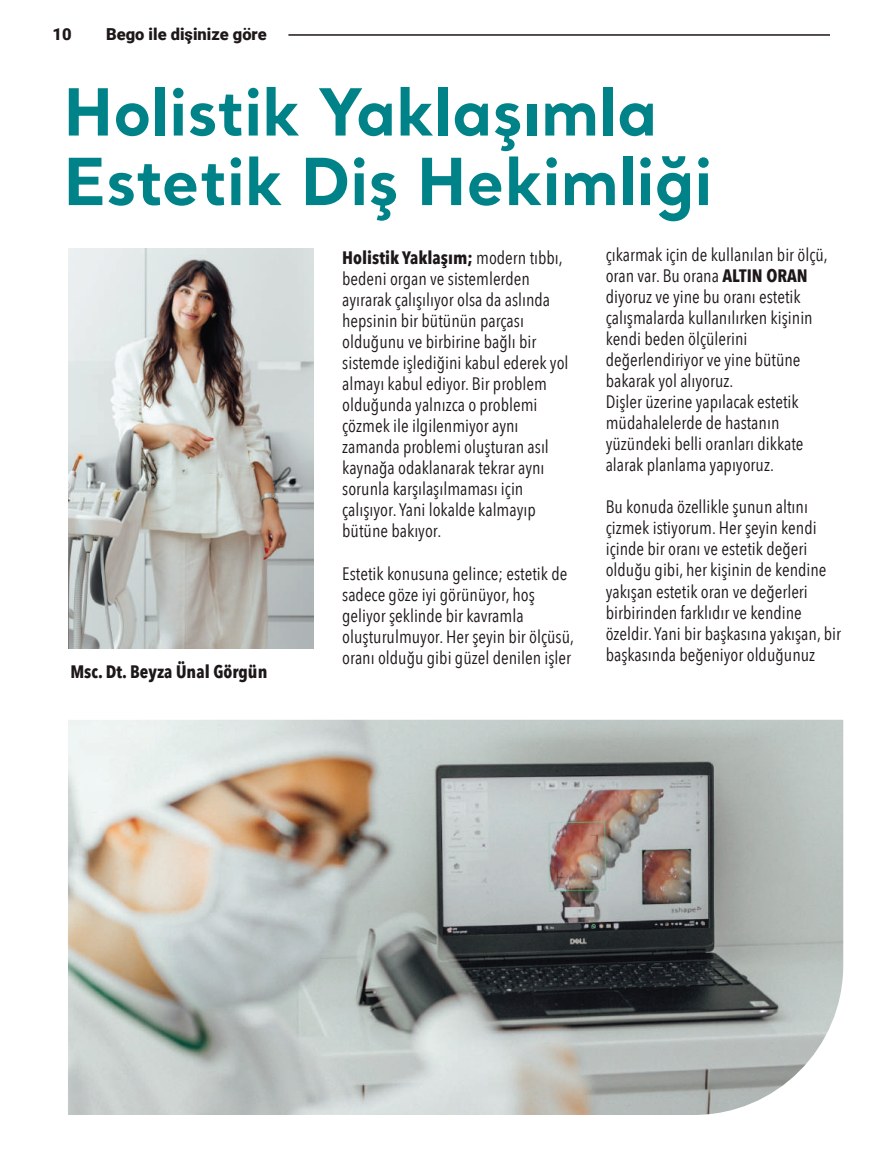
<style>
.page{position:relative;width:893px;height:1170px;background:#fff}
.page>*{position:absolute;margin:0;border:0;box-sizing:border-box;transform-origin:0 0}
.t1{font:700 64.35px/69.4px "Santral";color:#008388}
.t2{font:18px/21px "Avenir Next Condensed";color:#1d1718}
.t3{font:700 18px "Avenir Next Condensed";color:#1d1718}
.t4{font:900 16.5px "Roboto";color:#1d1718}
.s1{font-weight:700}
</style>
<div class="page">
<hr style="left:288px;top:34px;width:542px;height:2px;background:#1d1718">
<img style="left:69px;top:249px;width:244px;height:399px">
<img style="left:68px;top:719px;width:775px;height:395px">
<p class="t4" style="left:53px;top:22px;width:21px">10</p>
<p class="t4" style="left:106px;top:22px;width:162px">Bego ile dişinize göre</p>
<h1 class="t1" style="left:63px;top:75px;width:650px">Holistik Yaklaşımla<br>Estetik Diş Hekimliği</h1>
<p class="t2" style="left:342px;top:246px;width:228px"><span class="s1">Holistik Yaklaşım;</span> modern tıbbı, bedeni organ ve sistemlerden ayırarak çalışılıyor olsa da aslında hepsinin bir bütünün parçası olduğunu ve birbirine bağlı bir sistemde işlediğini kabul ederek yol almayı kabul ediyor. Bir problem olduğunda yalnızca o problemi çözmek ile ilgilenmiyor aynı zamanda problemi oluşturan asıl kaynağa odaklanarak tekrar aynı sorunla karşılaşılmaması için çalışıyor. Yani lokalde kalmayıp bütüne bakıyor.</p>
<p class="t2" style="left:342px;top:562px;width:233px">Estetik konusuna gelince; estetik de sadece göze iyi görünüyor, hoş geliyor şeklinde bir kavramla oluşturulmuyor. Her şeyin bir ölçüsü, oranı olduğu gibi güzel denilen işler</p>
<p class="t2" style="left:606px;top:243px;width:224px">çıkarmak için de kullanılan bir ölçü, oran var. Bu orana <span class="s1">ALTIN ORAN </span>diyoruz ve yine bu oranı estetik çalışmalarda kullanılırken kişinin kendi beden ölçülerini değerlendiriyor ve yine bütüne bakarak yol alıyoruz.<br>Dişler üzerine yapılacak estetik müdahalelerde de hastanın yüzündeki belli oranları dikkate alarak planlama yapıyoruz.</p>
<p class="t2" style="left:606px;top:495px;width:237px">Bu konuda özellikle şunun altını çizmek istiyorum. Her şeyin kendi içinde bir oranı ve estetik değeri olduğu gibi, her kişinin de kendine yakışan estetik oran ve değerleri birbirinden farklıdır ve kendine özeldir. Yani bir başkasına yakışan, bir başkasında beğeniyor olduğunuz</p>
<p class="t3" style="left:70px;top:661px;width:198px">Msc. Dt. Beyza Ünal Görgün</p>
</div>
